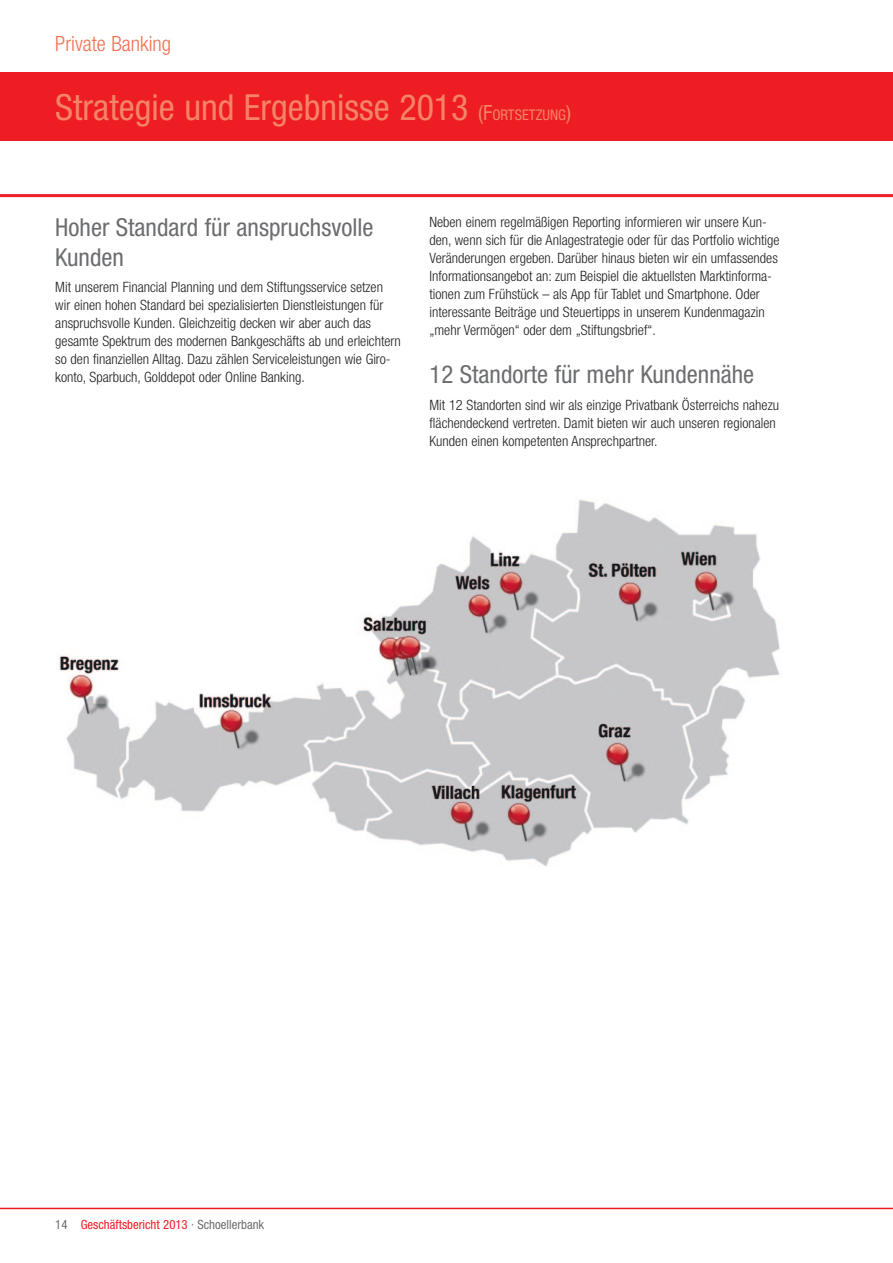
<style>
.page{position:relative;width:893px;height:1263px;background:#fff}
.page>*{position:absolute;margin:0;border:0;box-sizing:border-box;transform-origin:0 0}
.Title_02{font:condensed 36px "Helvetica Neue";color:#f48465}
.Txt_title_04{font:condensed 24.75px/30px "Helvetica Neue";color:#6c6d70}
.Title_Chapter{font:300 condensed 21px "Helvetica Neue";color:#f36f51}
._0_TEXT_Trennung{font:300 condensed 14.25px/18px "Helvetica Neue";color:#231f20}
.t1{font:condensed 12.75px "Helvetica Neue";color:#ee1d23}
.s1{font-size:21px}
.s2{font-size:14.7px}
.s3{color:#6c6d70}
</style>
<div class="page">
<hr style="left:0;top:1208px;width:893px;height:1px;background:#ee1d23">
<img style="left:59px;top:499px;width:721px;height:368px">
<div style="left:0;top:72px;width:893px;height:68px;background:#ee1d23"></div>
<hr style="left:0;top:194px;width:893px;height:3px;background:#ee1d23">
<p class="Title_Chapter" style="left:55px;top:31px;width:117px">Private Banking</p>
<p class="Title_02" style="left:55px;top:87px;width:517px">Strategie und Ergebnisse 2013 <span class="s1">(</span><span class="s1">F</span><span class="s2">ORTSETZUNG</span><span class="s1">)</span></p>
<p class="Txt_title_04" style="left:55px;top:212px;width:320px">Hoher Standard für anspruchsvolle<br>Kunden</p>
<p class="_0_TEXT_Trennung" style="left:55px;top:278px;width:347px">Mit unserem Financial Planning und dem Stiftungsservice setzen wir einen hohen Standard bei spezialisierten Dienstleistungen für anspruchsvolle Kunden. Gleichzeitig decken wir aber auch das gesamte Spektrum des modernen Bankgeschäfts ab und erleichtern so den finanziellen Alltag. Dazu zählen Serviceleistungen wie Giro&shy;konto, Sparbuch, Golddepot oder Online Banking.</p>
<p class="_0_TEXT_Trennung" style="left:429px;top:213px;width:352px">Neben einem regelmäßigen Reporting informieren wir unsere Kun&shy;den, wenn sich für die Anlagestrategie oder für das Portfolio wichtige Veränderungen ergeben. Darüber hinaus bieten wir ein umfassendes Informationsangebot an: zum Beispiel die aktuellsten Marktinforma&shy;tionen zum Frühstück – als App für Tablet und Smartphone. Oder interessante Beiträge und Steuertipps in unserem Kundenmagazin „mehr Vermögen“ oder dem „Stiftungsbrief“.</p>
<p class="Txt_title_04" style="left:429px;top:359px;width:326px">12 Standorte für mehr Kundennähe</p>
<p class="_0_TEXT_Trennung" style="left:429px;top:396px;width:351px">Mit 12 Standorten sind wir als einzige Privatbank Österreichs nahezu flächendeckend vertreten. Damit bieten wir auch unseren regionalen<br>Kunden einen kompetenten Ansprechpartner.</p>
<p class="t1" style="left:55px;top:1217px;width:211px"><span class="s3">14</span> Geschäftsbericht 2013 <span class="s3">· Schoellerbank</span></p>
</div>
